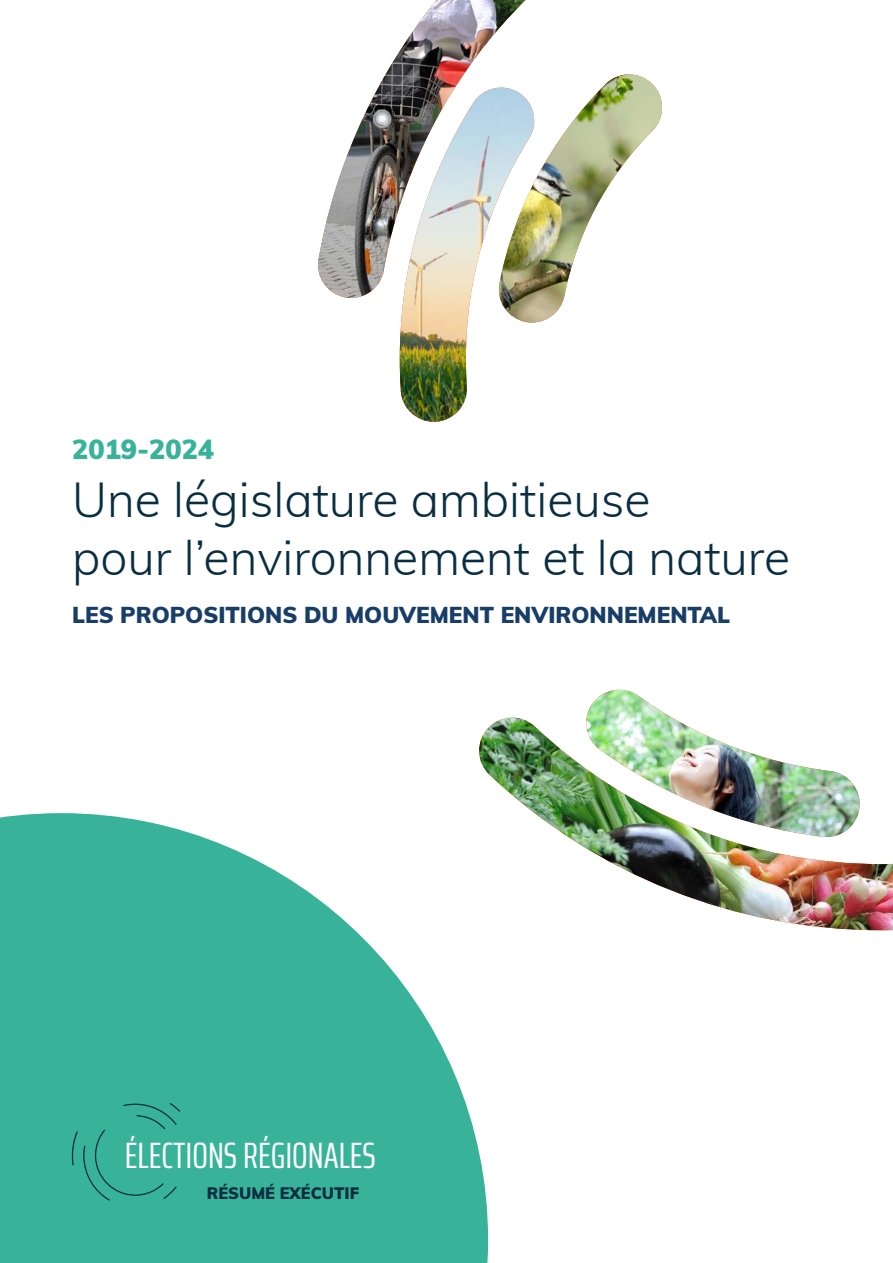
<style>
.page{position:relative;width:893px;height:1263px;background:#fff}
.page>*{position:absolute;margin:0;border:0;box-sizing:border-box;transform-origin:0 0}
.t1{font:300 48px/57.6px "Muli";color:#0a2e41}
.t2{font:extra-condensed 36.75px "Saira";color:#fff}
.t3{font:900 27px "Muli";color:#38b39a}
.t4{font:900 22.5px "Muli";color:#183e68}
.t5{font:900 16.35px "Muli";color:#0a2e41}
</style>
<div class="page">
<svg style="left:0;top:813px;width:488px;height:450px;fill:#38b39a"></svg>
<div style="left:71px;top:1101px;width:111px;height:101px;background:#38b39a"></div>
<img style="left:539px;top:298px;width:25px;height:24px">
<img style="left:587px;top:690px;width:79px;height:24px">
<img style="left:400px;top:298px;width:136px;height:124px">
<svg style="left:476px;top:714px;width:197px;height:216px"></svg>
<img style="left:477px;top:718px;width:416px;height:212px">
<img style="left:526px;top:74px;width:136px;height:224px">
<img style="left:318px;top:0;width:208px;height:298px">
<p class="t3" style="left:72px;top:430px;width:143px">2019-2024</p>
<p class="t1" style="left:72px;top:469px;width:719px">Une législature ambitieuse<br>pour l’environnement et la nature</p>
<p class="t4" style="left:72px;top:599px;width:659px">LES PROPOSITIONS DU MOUVEMENT ENVIRONNEMENTAL</p>
<p class="t2" style="left:125px;top:1128px;width:252px">ÉLECTIONS RÉGIONALES</p>
<p class="t5" style="left:207px;top:1180px;width:154px">RÉSUMÉ EXÉCUTIF</p>
</div>
